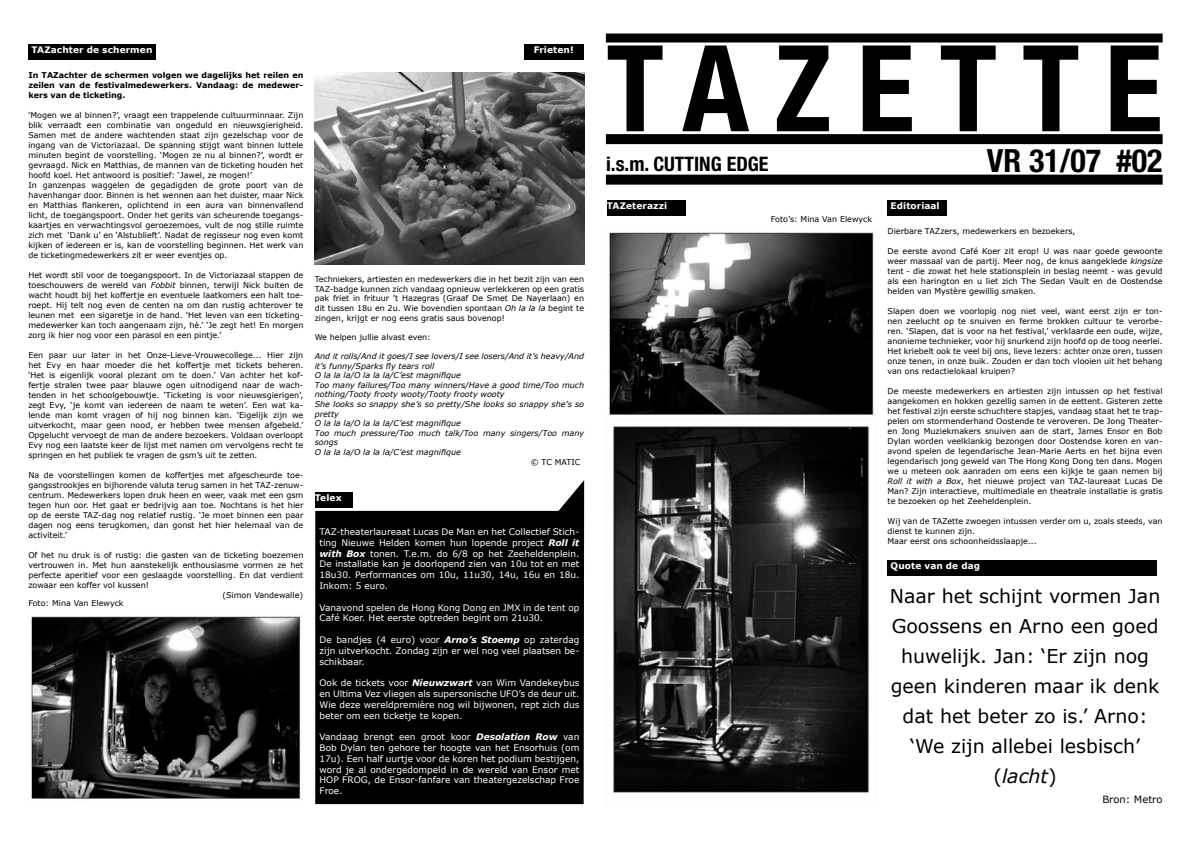
<style>
.page{position:relative;width:1191px;height:842px;background:#fff}
.page>*{position:absolute;margin:0;border:0;box-sizing:border-box;transform-origin:0 0}
.t1{font:700 condensed 120px "Helvetica Neue";letter-spacing:.21em;color:#000}
.t2{font:700 condensed 32px "Helvetica Neue";color:#000}
.t3{font:700 condensed 20px "Helvetica Neue";color:#000}
.t4{font:19px/30px "Verdana";color:#000;text-align:center}
.t5{font:10px "Verdana";color:#000}
.t6{font:9px/10.8px "Verdana";color:#fff;text-align:justify}
.t7{font:700 9px "Verdana";letter-spacing:.01em;color:#fff}
.t8{font:8px/10px "Verdana";color:#000;text-align:justify}
.t9{font:italic 8px/9.6px "Verdana";color:#000}
.t10{font:700 8px/10px "Verdana";color:#000;text-align:justify}
.s1{font-style:italic}
.s2{font-weight:700;font-style:italic}
</style>
<div class="page">
<div style="left:606px;top:34px;width:556px;height:9px;background:#000"></div>
<div style="left:606px;top:134px;width:556px;height:10px;background:#000"></div>
<div style="left:606px;top:175px;width:556px;height:10px;background:#000"></div>
<svg style="left:315px;top:480px;width:269px;height:324px;background:#151515"></svg>
<div style="left:315px;top:492px;width:37px;height:16px;background:#000"></div>
<div style="left:887px;top:200px;width:60px;height:16px;background:#000"></div>
<div style="left:887px;top:560px;width:270px;height:16px;background:#000"></div>
<div style="left:607px;top:200px;width:78px;height:16px;background:#000"></div>
<div style="left:524px;top:44px;width:60px;height:16px;background:#000"></div>
<div style="left:28px;top:44px;width:128px;height:16px;background:#000"></div>
<img style="left:315px;top:72px;width:269px;height:192px">
<img style="left:609px;top:232px;width:265px;height:561px">
<img style="left:31px;top:616px;width:270px;height:183px">
<p class="t7" style="left:31px;top:44px;width:122px">TAZachter de schermen</p>
<p class="t7" style="left:534px;top:44px;width:41px">Frieten!</p>
<p class="t10" style="left:28px;top:70px;width:276px">In TAZachter de schermen volgen we dagelijks het reilen en zeilen van de festivalmedewerkers. Vandaag: de medewer&shy;kers van de ticketing.</p>
<p class="t8" style="left:28px;top:110px;width:276px;text-align:left">‘Mogen we al binnen?’, vraagt een trappelende cultuurminnaar. Zijn blik verraadt een combinatie van ongeduld en nieuwsgierigheid.<br>Samen met de andere wachtenden staat zijn gezelschap voor de ingang van de Victoriazaal. De spanning stijgt want binnen luttele minuten begint de voorstelling. ‘Mogen ze nu al binnen?’, wordt er gevraagd. Nick en Matthias, de mannen van de ticketing houden het hoofd koel. Het antwoord is positief: ‘Jawel, ze mogen!’<br>In ganzenpas waggelen de gegadigden de grote poort van de havenhangar door. Binnen is het wennen aan het duister, maar Nick en Matthias flankeren, oplichtend in een aura van binnenvallend licht, de toegangspoort. Onder het gerits van scheurende toegangs&shy;kaartjes en verwachtingsvol geroezemoes, vult de nog stille ruimte zich met ‘Dank u’ en ‘Alstublieft’. Nadat de regisseur nog even komt kijken of iedereen er is, kan de voorstelling beginnen. Het werk van de ticketingmedewerkers zit er weer eventjes op.</p>
<p class="t8" style="left:28px;top:270px;width:276px">Het wordt stil voor de toegangspoort. In de Victoriazaal stappen de toeschouwers de wereld van <span class="s1">Fobbit</span> binnen, terwijl Nick buiten de wacht houdt bij het koffertje en eventuele laatkomers een halt toe&shy;roept. Hij telt nog even de centen na om dan rustig achterover te leunen met een sigaretje in de hand. ‘Het leven van een ticketing&shy;medewerker kan toch aangenaam zijn, hè.’ ‘Je zegt het! En morgen zorg ik hier nog voor een parasol en een pintje.’</p>
<p class="t8" style="left:28px;top:350px;width:276px">Een paar uur later in het Onze-Lieve-Vrouwecollege... Hier zijn het Evy en haar moeder die het koffertje met tickets beheren. ‘Het is eigenlijk vooral plezant om te doen.’ Van achter het kof&shy;fertje stralen twee paar blauwe ogen uitnodigend naar de wach&shy;tenden in het schoolgebouwtje. ‘Ticketing is voor nieuwsgierigen’, zegt Evy, ‘je komt van iedereen de naam te weten’. Een wat ka&shy;lende man komt vragen of hij nog binnen kan. ‘Eigelijk zijn we uitverkocht, maar geen nood, er hebben twee mensen afgebeld.’ Opgelucht vervoegt de man de andere bezoekers. Voldaan overloopt Evy nog een laatste keer de lijst met namen om vervolgens recht te springen en het publiek te vragen de gsm’s uit te zetten.</p>
<p class="t8" style="left:28px;top:470px;width:276px">Na de voorstellingen komen de koffertjes met afgescheurde toe&shy;gangsstrookjes en bijhorende valuta terug samen in het TAZ-zenuw&shy;centrum. Medewerkers lopen druk heen en weer, vaak met een gsm tegen hun oor. Het gaat er bedrijvig aan toe. Nochtans is het hier op de eerste TAZ-dag nog relatief rustig. ‘Je moet binnen een paar dagen nog eens terugkomen, dan gonst het hier helemaal van de activiteit.’</p>
<p class="t8" style="left:28px;top:550px;width:276px">Of het nu druk is of rustig: die gasten van de ticketing boezemen</p>
<p class="t8" style="left:28px;top:560px;width:276px">vertrouwen in. Met hun aanstekelijk enthousiasme vormen ze het</p>
<p class="t8" style="left:28px;top:570px;width:276px">perfecte aperitief voor een geslaagde voorstelling. En dat verdient</p>
<p class="t8" style="left:28px;top:580px;width:122px">zowaar een koffer vol kussen!</p>
<p class="t8" style="left:222px;top:590px;width:82px">(Simon Vandewalle)</p>
<p class="t8" style="left:28px;top:598px;width:97px">Foto: Mina Van Elewyck</p>
<p class="t8" style="left:315px;top:274px;width:271px;line-height:9.6px">Techniekers, artiesten en medewerkers die in het bezit zijn van een TAZ-badge kunnen zich vandaag opnieuw verlekkeren op een gratis pak friet in frituur ’t Hazegras (Graaf De Smet De Nayerlaan) en dit tussen 18u en 2u. Wie bovendien spontaan <span class="s1">Oh la la la</span> begint te zingen, krijgt er nog eens gratis saus bovenop!</p>
<p class="t8" style="left:315px;top:332px;width:118px">We helpen jullie alvast even:</p>
<p class="t9" style="left:315px;top:351px;width:271px">And it rolls/And it goes/I see lovers/I see losers/And it’s heavy/And it’s funny/Sparks fly tears roll<br>O la la la/O la la la/C’est magnifique<br>Too many failures/Too many winners/Have a good time/Too much nothing/Tooty frooty wooty/Tooty frooty wooty<br>She looks so snappy she’s so pretty/She looks so snappy she’s so pretty<br>O la la la/O la la la/C’est magnifique<br>Too much pressure/Too much talk/Too many singers/Too many songs<br>O la la la/O la la la/C’est magnifique</p>
<p class="t8" style="left:531px;top:456px;width:51px">© TC MATIC</p>
<p class="t7" style="left:315px;top:492px;width:28px">Telex</p>
<p class="t6" style="left:319px;top:526px;width:261px">TAZ-theaterlaureaat Lucas De Man en het Collectief Stich&shy;ting Nieuwe Helden komen hun lopende project <span class="s2">Roll it with Box</span> tonen. T.e.m. do 6/8 op het Zeeheldenplein.<br>De installatie kan je doorlopend zien van 10u tot en met 18u30. Performances om 10u, 11u30, 14u, 16u en 18u.<br>Inkom: 5 euro.</p>
<p class="t6" style="left:319px;top:602px;width:261px">Vanavond spelen de Hong Kong Dong en JMX in de tent op<br>Café Koer. Het eerste optreden begint om 21u30.</p>
<p class="t6" style="left:319px;top:634px;width:261px">De bandjes (4 euro) voor <span class="s2">Arno’s Stoemp</span> op zaterdag zijn uitverkocht. Zondag zijn er wel nog veel plaatsen be&shy;schikbaar.</p>
<p class="t6" style="left:319px;top:677px;width:261px">Ook de tickets voor <span class="s2">Nieuwzwart</span> van Wim Vandekeybus en Ultima Vez vliegen als supersonische UFO’s de deur uit.<br>Wie deze wereldpremière nog wil bijwonen, rept zich dus beter om een ticketje te kopen.</p>
<p class="t6" style="left:319px;top:731px;width:261px">Vandaag brengt een groot koor <span class="s2">Desolation Row</span> van Bob Dylan ten gehore ter hoogte van het Ensorhuis (om 17u). Een half uurtje voor de koren het podium bestijgen, word je al ondergedompeld in de wereld van Ensor met HOP FROG, de Ensor-fanfare van theatergezelschap Froe Froe.</p>
<h1 class="t1" style="left:606px;top:16px;width:557px">TAZETTE</h1>
<h3 class="t3" style="left:606px;top:152px;width:164px">i.s.m. CUTTING EDGE</h3>
<h2 class="t2" style="left:987px;top:141px;width:177px">VR 31/07 #02</h2>
<p class="t7" style="left:607px;top:200px;width:62px">TAZeterazzi</p>
<p class="t8" style="left:771px;top:214px;width:103px">Foto’s: Mina Van Elewyck</p>
<p class="t7" style="left:890px;top:200px;width:51px">Editoriaal</p>
<p class="t8" style="left:887px;top:226px;width:189px">Dierbare TAZzers, medewerkers en bezoekers,</p>
<p class="t8" style="left:887px;top:246px;width:276px">De eerste avond Café Koer zit erop! U was naar goede gewoonte weer massaal van de partij. Meer nog, de knus aangeklede <span class="s1">kingsize </span>tent - die zowat het hele stationsplein in beslag neemt - was gevuld als een harington en u liet zich The Sedan Vault en de Oostendse helden van Mystère gewillig smaken.</p>
<p class="t8" style="left:887px;top:306px;width:276px">Slapen doen we voorlopig nog niet veel, want eerst zijn er ton&shy;nen zeelucht op te snuiven en ferme brokken cultuur te verorbe&shy;ren. ‘Slapen, dat is voor na het festival,’ verklaarde een oude, wijze, anonieme technieker, voor hij snurkend zijn hoofd op de toog neerlei.<br>Het kriebelt ook te veel bij ons, lieve lezers: achter onze oren, tussen onze tenen, in onze buik. Zouden er dan toch vlooien uit het behang van ons redactielokaal kruipen?</p>
<p class="t8" style="left:887px;top:386px;width:276px">De meeste medewerkers en artiesten zijn intussen op het festival aangekomen en hokken gezellig samen in de eettent. Gisteren zette het festival zijn eerste schuchtere stapjes, vandaag staat het te trap&shy;pelen om stormenderhand Oostende te veroveren. De Jong Theater&shy;en Jong Muziekmakers snuiven aan de start, James Ensor en Bob Dylan worden veelklankig bezongen door Oostendse koren en van&shy;avond spelen de legendarische Jean-Marie Aerts en het bijna even legendarisch jong geweld van The Hong Kong Dong ten dans. Mogen we u meteen ook aanraden om eens een kijkje te gaan nemen bij <span class="s1">Roll it with a Box</span>, het nieuwe project van TAZ-laureaat Lucas De Man? Zijn interactieve, multimediale en theatrale installatie is gratis te bezoeken op het Zeeheldenplein.</p>
<p class="t8" style="left:887px;top:516px;width:276px;text-align:left">Wij van de TAZette zwoegen intussen verder om u, zoals steeds, van dienst te kunnen zijn.<br>Maar eerst ons schoonheidsslaapje...</p>
<p class="t7" style="left:890px;top:560px;width:91px">Quote van de dag</p>
<h3 class="t4" style="left:890px;top:580px;width:272px">Naar het schijnt vormen Jan<br>Goossens en Arno een goed huwelijk. Jan: ‘Er zijn nog geen kinderen maar ik denk dat het beter zo is.’ Arno: ‘We zijn allebei lesbisch’ (<span class="s1">lacht</span>)</h3>
<p class="t5" style="left:1102px;top:793px;width:62px">Bron: Metro</p>
</div>
